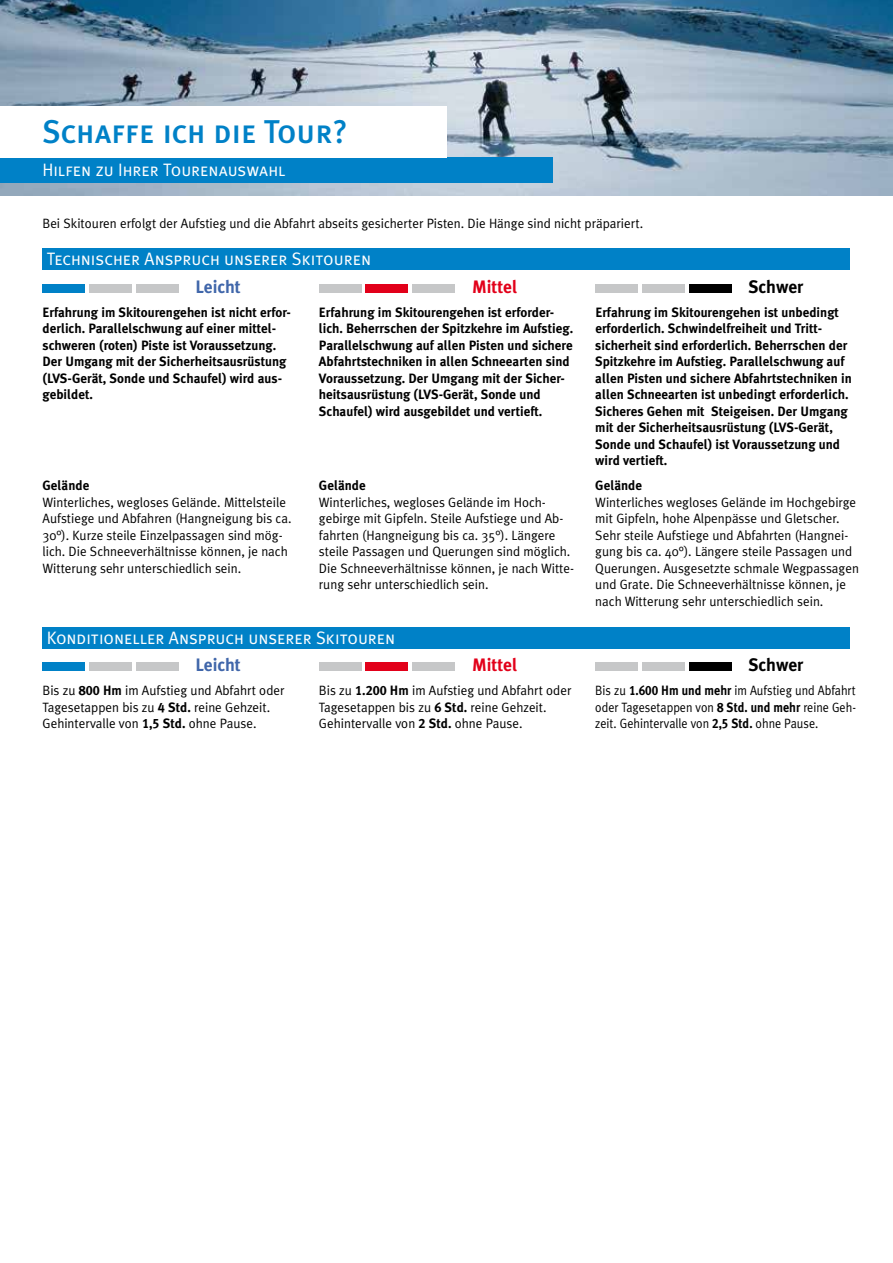
<style>
.page{position:relative;width:893px;height:1263px;background:#fff}
.page>*{position:absolute;margin:0;border:0;box-sizing:border-box;transform-origin:0 0}
.t1{font:33px "Meta Plus Medium Caps";color:#0081c7}
.t2{font:18px "Meta Plus Normal Caps";letter-spacing:-.005em;color:#fff}
.t3{font:700 18px "Meta Plus";color:#4066aa}
.t4{font:700 18px "Meta Plus";color:#e2001a}
.t5{font:700 18px "Meta Plus";color:#000}
.t6{font:13.5px/16.5px "Meta Plus Normal";color:#000}
.t7{font:700 13.5px/16.5px "Meta Plus";color:#000}
.t8{font:13.5px/16.5px "Meta Plus Normal";color:#000;text-align:justify;scale:.9 1}
.s1{font-family:"Meta Plus Bold Caps"}
.s2{font-family:"Meta Plus";font-weight:700}
</style>
<div class="page">
<img style="left:0;top:0;width:893px;height:196px">
<div style="left:0;top:157px;width:553px;height:26px;background:#0081c7"></div>
<div style="left:0;top:106px;width:446px;height:51px;background:#fff"></div>
<div style="left:43px;top:284px;width:42px;height:8px;background:#0081c7"></div>
<div style="left:89px;top:284px;width:43px;height:8px;background:#c6c7c8"></div>
<div style="left:136px;top:284px;width:43px;height:8px;background:#c6c7c8"></div>
<div style="left:43px;top:662px;width:42px;height:9px;background:#0081c7"></div>
<div style="left:89px;top:662px;width:43px;height:9px;background:#c6c7c8"></div>
<div style="left:136px;top:662px;width:43px;height:9px;background:#c6c7c8"></div>
<div style="left:319px;top:284px;width:42px;height:8px;background:#c6c7c8"></div>
<div style="left:366px;top:284px;width:42px;height:8px;background:#e2001a"></div>
<div style="left:412px;top:284px;width:43px;height:8px;background:#c6c7c8"></div>
<div style="left:319px;top:662px;width:42px;height:9px;background:#c6c7c8"></div>
<div style="left:366px;top:662px;width:42px;height:9px;background:#e2001a"></div>
<div style="left:412px;top:662px;width:43px;height:9px;background:#c6c7c8"></div>
<div style="left:595px;top:284px;width:43px;height:8px;background:#c6c7c8"></div>
<div style="left:642px;top:284px;width:43px;height:8px;background:#c6c7c8"></div>
<div style="left:689px;top:284px;width:42px;height:8px;background:#000"></div>
<div style="left:595px;top:662px;width:43px;height:9px;background:#c6c7c8"></div>
<div style="left:642px;top:662px;width:43px;height:9px;background:#c6c7c8"></div>
<div style="left:689px;top:662px;width:42px;height:9px;background:#000"></div>
<div style="left:43px;top:249px;width:807px;height:21px;background:#0081c7"></div>
<div style="left:43px;top:627px;width:807px;height:21px;background:#0081c7"></div>
<h1 class="t1" style="left:43px;top:112px;width:306px">Schaffe ich die Tour?</h1>
<h2 class="t2" style="left:43px;top:159px;width:244px">Hilfen zu Ihrer Tourenauswahl</h2>
<p class="t6" style="left:43px;top:214px;width:602px">Bei Skitouren erfolgt der Aufstieg und die Abfahrt abseits gesicherter Pisten. Die Hänge sind nicht präpariert.</p>
<h2 class="t2" style="left:47px;top:248px;width:326px">Technischer Anspruch unserer Skitouren</h2>
<h2 class="t3" style="left:196px;top:276px;width:47px">Leicht</h2>
<h2 class="t4" style="left:472px;top:276px;width:47px">Mittel</h2>
<p class="t7" style="left:43px;top:304px;width:250px">Erfahrung im Skitourengehen ist nicht erfor&shy;derlich. Parallelschwung auf einer mittel&shy;schweren (roten) Piste ist Voraussetzung.<br>Der Umgang mit der Sicherheitsausrüstung (LVS-Gerät, Sonde und Schaufel) wird aus&shy;gebildet.</p>
<p class="t7" style="left:43px;top:477px;width:48px">Gelände</p>
<p class="t6" style="left:43px;top:494px;width:250px">Winterliches, wegloses Gelände. Mittelsteile Aufstiege und Abfahren (Hangneigung bis ca.<br>30°). Kurze steile Einzelpassagen sind mög&shy;lich. Die Schneeverhältnisse können, je nach Witterung sehr unterschiedlich sein.</p>
<p class="t7" style="left:319px;top:304px;width:256px">Erfahrung im Skitourengehen ist erforder&shy;lich. Beherrschen der Spitzkehre im Aufstieg.<br>Parallelschwung auf allen Pisten und sichere Abfahrtstechniken in allen Schneearten sind Voraussetzung. Der Umgang mit der Sicher&shy;heitsausrüstung (LVS-Gerät, Sonde und Schaufel) wird ausgebildet und vertieft.</p>
<p class="t7" style="left:319px;top:477px;width:48px">Gelände</p>
<p class="t6" style="left:319px;top:494px;width:257px">Winterliches, wegloses Gelände im Hoch&shy;gebirge mit Gipfeln. Steile Aufstiege und Ab&shy;fahrten (Hangneigung bis ca. 35°). Längere steile Passagen und Querungen sind möglich.<br>Die Schneeverhältnisse können, je nach Witte&shy;rung sehr unterschiedlich sein.</p>
<h2 class="t2" style="left:47px;top:627px;width:350px">Konditioneller Anspruch unserer Skitouren</h2>
<h2 class="t3" style="left:196px;top:654px;width:47px">Leicht</h2>
<h2 class="t4" style="left:472px;top:654px;width:47px">Mittel</h2>
<h2 class="t5" style="left:748px;top:276px;width:56px">Schwer</h2>
<p class="t7" style="left:595px;top:304px;width:258px">Erfahrung im Skitourengehen ist unbedingt erforderlich. Schwindelfreiheit und Tritt&shy;sicherheit sind erforderlich. Beherrschen der Spitzkehre im Aufstieg. Parallelschwung auf allen Pisten und sichere Abfahrtstechniken in allen Schneearten ist unbedingt erforderlich.<br>Sicheres Gehen mit Steigeisen. Der Umgang mit der Sicherheitsausrüstung (LVS-Gerät, Sonde und Schaufel) ist Voraussetzung und wird vertieft.</p>
<p class="t7" style="left:595px;top:477px;width:48px">Gelände</p>
<p class="t6" style="left:595px;top:494px;width:265px">Winterliches wegloses Gelände im Hochgebirge mit Gipfeln, hohe Alpenpässe und Gletscher.<br>Sehr steile Aufstiege und Abfahrten (Hangnei&shy;gung bis ca. 40°). Längere steile Passagen und Querungen. Ausgesetzte schmale Wegpassagen und Grate. Die Schneeverhältnisse können, je nach Witterung sehr unterschiedlich sein.</p>
<h2 class="t5" style="left:748px;top:654px;width:56px">Schwer</h2>
<p class="t6" style="left:43px;top:682px;width:243px">Bis zu <span class="s1">800</span> <span class="s2">Hm</span> im Aufstieg und Abfahrt oder<br>Tagesetappen bis zu <span class="s1">4</span> <span class="s2">Std.</span> reine Gehzeit.<br>Gehintervalle von <span class="s1">1,5</span> <span class="s2">Std.</span> ohne Pause.</p>
<p class="t6" style="left:319px;top:682px;width:254px">Bis zu <span class="s1">1.200</span> <span class="s2">Hm</span> im Aufstieg und Abfahrt oder<br>Tagesetappen bis zu <span class="s1">6</span> <span class="s2">Std.</span> reine Gehzeit.<br>Gehintervalle von <span class="s1">2</span> <span class="s2">Std.</span> ohne Pause.</p>
<p class="t8" style="left:595px;top:682px;width:291px">Bis zu <span class="s1">1.600</span> <span class="s2">Hm und mehr</span> im Aufstieg und Abfahrt oder Tagesetappen von <span class="s1">8</span> <span class="s2">Std. und mehr</span> reine Geh&shy;zeit. Gehintervalle von <span class="s1">2,5</span> <span class="s2">Std.</span> ohne Pause.</p>
</div>
